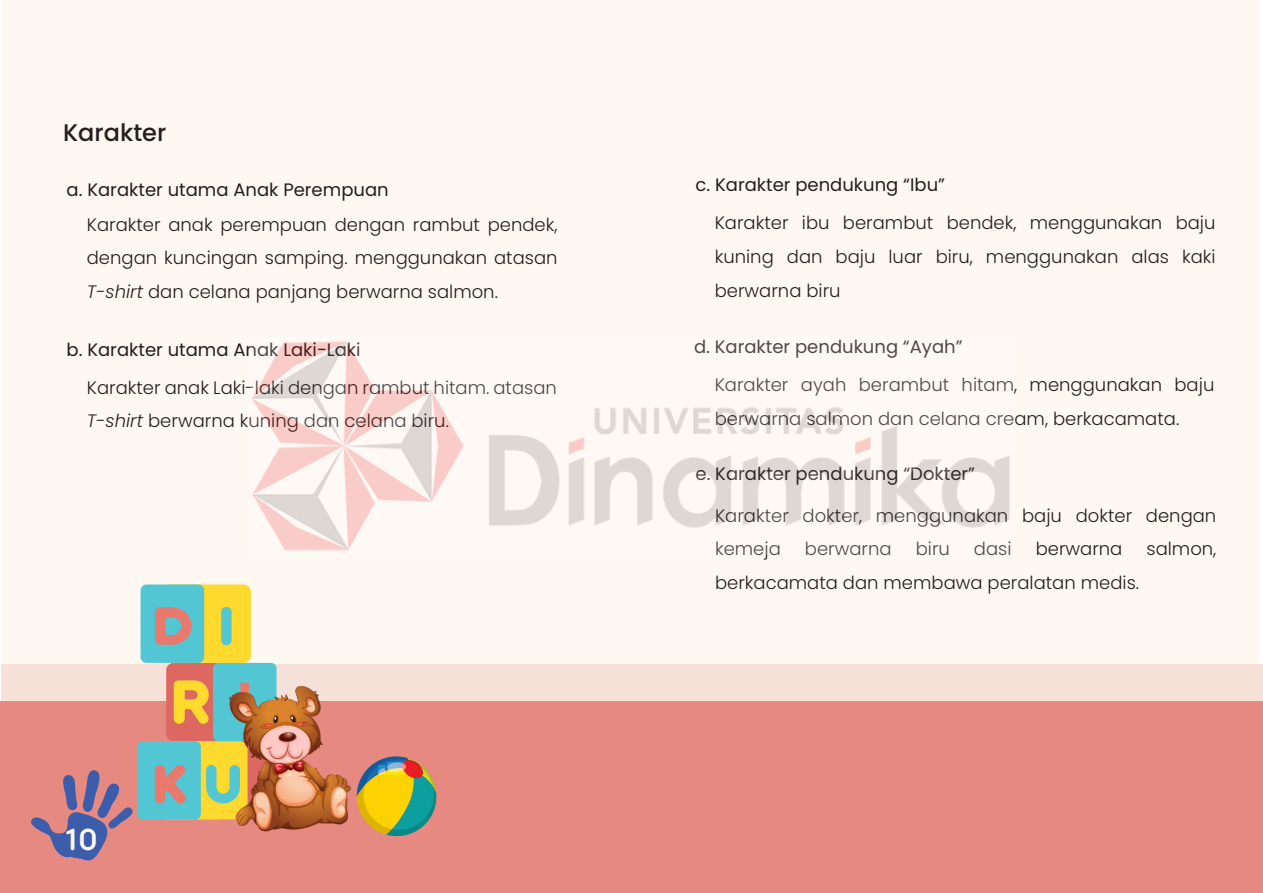
<style>
.page{position:relative;width:1263px;height:893px;background:#fff}
.page>*{position:absolute;margin:0;border:0;box-sizing:border-box;transform-origin:0 0}
.t1{font:600 57.3px "Point Soft DEMO";color:#fed92e}
.t2{font:600 49.05px "Point Soft DEMO";color:#e9786d}
.t3{font:600 31.5px "Point Soft DEMO";color:#fef8f2}
.t4{font:500 24px "Poppins";color:#241f1f}
.t5{font:300 18px/33.5px "Poppins";color:#241f1f}
.t6{font:18px "Poppins";color:#241f1f}
.s1{font-style:italic}
.s2{color:#52c6d3}
.s3{font-family:"Myriad Pro";font-weight:400;font-size:49.05px;color:#e9786d}
</style>
<div class="page">
<div style="left:2px;top:0;width:1257px;height:893px;background:#fef8f2"></div>
<div style="left:2px;top:664px;width:1261px;height:38px;background:#f5e1d8"></div>
<div style="left:0;top:702px;width:1263px;height:191px;background:#e58981"></div>
<svg style="left:357px;top:756px;width:80px;height:81px"></svg>
<div style="left:141px;top:584px;width:63px;height:79px;background:#52c6d3;border-radius:6px"></div>
<div style="left:137px;top:741px;width:64px;height:78px;background:#52c6d3;border-radius:6px"></div>
<svg style="left:153px;top:584px;width:198px;height:248px"></svg>
<svg style="left:31px;top:770px;width:102px;height:91px"></svg>
<img style="left:251px;top:341px;width:759px;height:210px">
<h3 class="t4" style="left:63px;top:119px;width:105px">Karakter</h3>
<p class="t6" style="left:67px;top:179px;width:324px">a. Karakter utama Anak Perempuan</p>
<p class="t5" style="left:87px;top:208px;width:472px;text-align:justify">Karakter anak perempuan dengan rambut pendek, dengan kuncingan samping. menggunakan atasan <span class="s1">T-shirt</span> dan celana panjang berwarna salmon.</p>
<p class="t6" style="left:67px;top:339px;width:295px">b. Karakter utama Anak Laki-Laki</p>
<p class="t5" style="left:87px;top:371px;width:471px">Karakter anak Laki-laki dengan rambut hitam. atasan<br><span class="s1">T-shirt</span> berwarna kuning dan celana biru.</p>
<h2 class="t2" style="left:153px;top:607px;width:82px">D <span class="s2">I</span></h2>
<h1 class="t1" style="left:171px;top:679px;width:81px">R <span class="s3">I</span></h1>
<h3 class="t3" style="left:65px;top:827px;width:34px">10</h3>
<h2 class="t2" style="left:153px;top:765px;width:90px">K <span class="s2">U</span></h2>
<p class="t6" style="left:695px;top:175px;width:251px">c. Karakter pendukung “Ibu”</p>
<p class="t5" style="left:715px;top:207px;width:502px;text-align:justify">Karakter ibu berambut bendek, menggunakan baju kuning dan baju luar biru, menggunakan alas kaki berwarna biru</p>
<p class="t6" style="left:694px;top:336px;width:270px">d. Karakter pendukung “Ayah”</p>
<p class="t5" style="left:715px;top:368px;width:501px">Karakter ayah berambut hitam, menggunakan baju berwarna salmon dan celana cream, berkacamata.</p>
<p class="t6" style="left:695px;top:464px;width:281px">e. Karakter pendukung “Dokter”</p>
<p class="t5" style="left:715px;top:499px;width:503px">Karakter dokter, menggunakan baju dokter dengan kemeja</p>
<p class="t5" style="left:805px;top:532px;width:88px">berwarna</p>
<p class="t5" style="left:916px;top:532px;width:36px">biru</p>
<p class="t5" style="left:974px;top:532px;width:39px">dasi</p>
<p class="t5" style="left:1036px;top:532px;width:88px">berwarna</p>
<p class="t5" style="left:1146px;top:532px;width:71px">salmon,</p>
<p class="t5" style="left:715px;top:566px;width:426px">berkacamata dan membawa peralatan medis.</p>
</div>
